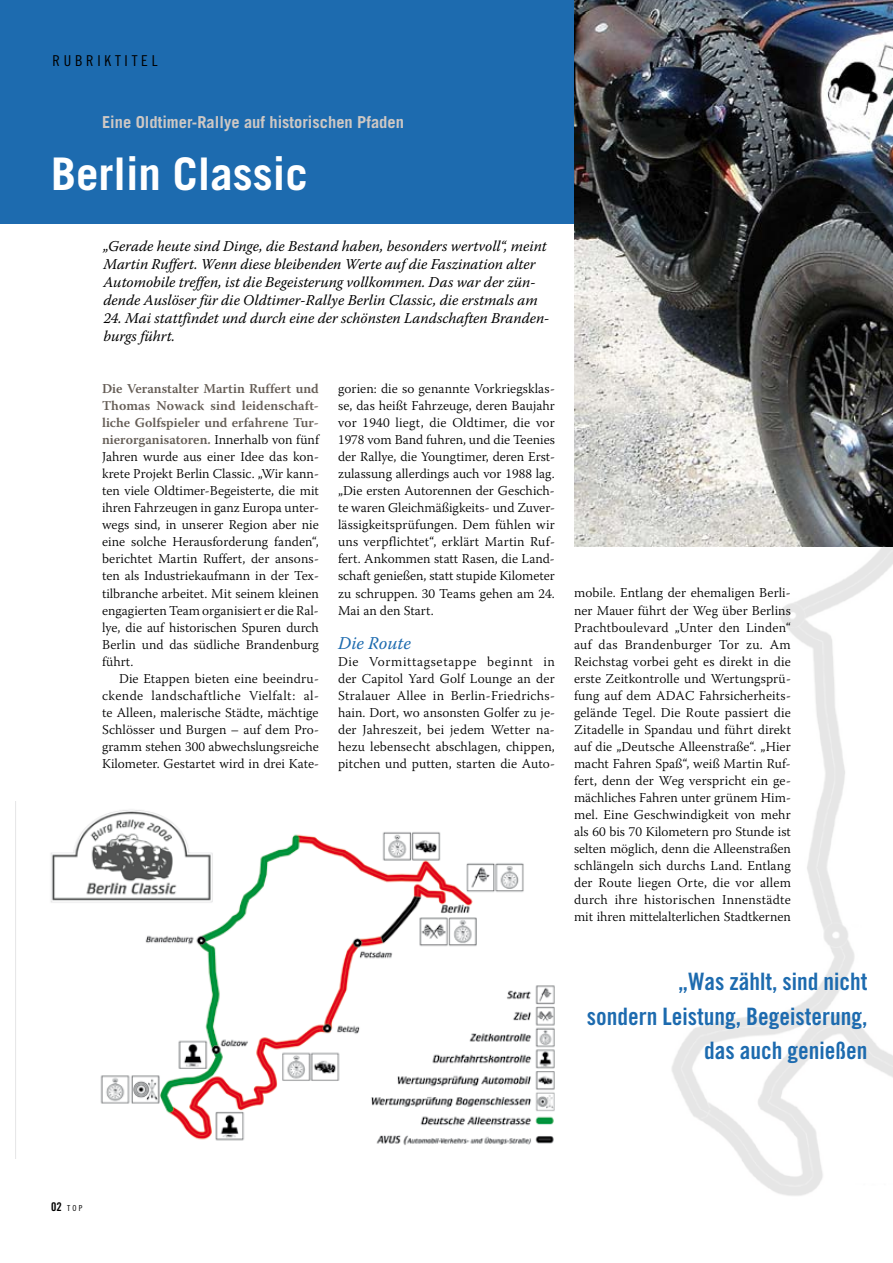
<style>
.page{position:relative;width:893px;height:1263px;background:#fff}
.page>*{position:absolute;margin:0;border:0;box-sizing:border-box;transform-origin:0 0}
.t1{font:700 45px "Trade Gothic LT";color:#fff}
.t2{font:24px/34.5px "Trade Gothic LT Bold Cond Twenty";color:#1d6baf;text-align:right}
.t3{font:italic 18px "Warnock Pro";color:#1d6baf}
.t4{font:700 16.5px "Trade Gothic LT";color:#cec8c4}
.t5{font:italic 15px/18px "Warnock Pro";color:#000}
.t6{font:15px "Trade Gothic LT Cond Eighteen";letter-spacing:.25em;color:#000}
.t7{font:300 13.5px/17px "Warnock Pro";color:#000;text-align:justify}
.t8{font:8.25px "Trade Gothic LT Cond Eighteen";color:#000}
.s1{font-weight:600;color:#665e57}
.s2{font-family:"Trade Gothic LT Bold Cond Twenty";font-size:12px}
</style>
<div class="page">
<img style="left:574px;top:546px;width:319px;height:650px">
<div style="left:0;top:0;width:893px;height:223px;background:#1d6baf"></div>
<img style="left:574px;top:0;width:319px;height:546px">
<img style="left:50px;top:810px;width:505px;height:335px">
<p class="t6" style="left:53px;top:52px;width:106px">RUBR IKTITEL</p>
<p class="t4" style="left:102px;top:112px;width:303px">Eine Oldtimer-Rallye auf historischen Pfaden</p>
<h1 class="t1" style="left:51px;top:146px;width:258px">Berlin Classic</h1>
<p class="t5" style="left:103px;top:237px;width:445px">„Gerade heute sind Dinge, die Bestand haben, besonders wertvoll“, meint Martin Ruffert. Wenn diese bleibenden Werte auf die Faszination alter Automobile treffen, ist die Begeisterung vollkommen. Das war der zün&shy;dende Auslöser für die Oldtimer-Rallye Berlin Classic, die erstmals am</p>
<p class="t5" style="left:103px;top:309px;width:448px">24. Mai stattfindet und durch eine der schönsten Landschaften Branden&shy;burgs führt.</p>
<p class="t7" style="left:102px;top:380px;width:218px"><span class="s1">Die Veranstalter Martin Ruffert und Thomas Nowack sind leidenschaft&shy;liche Golfspieler und erfahrene Tur&shy;nierorganisatoren.</span> Innerhalb von fünf Jahren wurde aus einer Idee das kon&shy;krete Projekt Berlin Classic. „Wir kann&shy;ten viele Oldtimer-Begeisterte, die mit ihren Fahrzeugen in ganz Europa unter&shy;wegs sind, in unserer Region aber nie eine solche Herausforderung fanden“, berichtet Martin Ruffert, der ansons&shy;ten als Industriekaufmann in der Tex&shy;tilbranche arbeitet. Mit seinem kleinen engagierten Team organisiert er die Ral&shy;lye, die auf historischen Spuren durch Berlin und das südliche Brandenburg führt.</p>
<p class="t7" style="left:102px;top:669px;width:219px;text-indent:17px">Die Etappen bieten eine beeindru&shy;ckende landschaftliche Vielfalt: al&shy;te Alleen, malerische Städte, mächtige Schlösser und Burgen – auf dem Pro&shy;gramm stehen 300 abwechslungsreiche Kilometer. Gestartet wird in drei Kate-</p>
<p class="t7" style="left:338px;top:380px;width:218px">gorien: die so genannte Vorkriegsklas&shy;se, das heißt Fahrzeuge, deren Baujahr vor 1940 liegt, die Oldtimer, die vor 1978 vom Band fuhren, und die Teenies der Rallye, die Youngtimer, deren Erst&shy;zulassung allerdings auch vor 1988 lag. „Die ersten Autorennen der Geschich&shy;te waren Gleichmäßigkeits- und Zuver&shy;lässigkeitsprüfungen. Dem fühlen wir uns verpflichtet“, erklärt Martin Ruf&shy;fert. Ankommen statt Rasen, die Land&shy;schaft genießen, statt stupide Kilometer zu schruppen. 30 Teams gehen am 24.<br>Mai an den Start.</p>
<h3 class="t3" style="left:338px;top:632px;width:74px">Die Route</h3>
<p class="t7" style="left:338px;top:652px;width:218px">Die Vormittagsetappe beginnt in der Capitol Yard Golf Lounge an der Stralauer Allee in Berlin-Friedrichs&shy;hain. Dort, wo ansonsten Golfer zu je&shy;der Jahreszeit, bei jedem Wetter na&shy;hezu lebensecht abschlagen, chippen, pitchen und putten, starten die Auto-</p>
<p class="t7" style="left:574px;top:584px;width:218px">mobile. Entlang der ehemaligen Berli&shy;ner Mauer führt der Weg über Berlins Prachtboulevard „Unter den Linden“ auf das Brandenburger Tor zu. Am Reichstag vorbei geht es direkt in die erste Zeitkontrolle und Wertungsprü&shy;fung auf dem ADAC Fahrsicherheits&shy;gelände Tegel. Die Route passiert die Zitadelle in Spandau und führt direkt auf die „Deutsche Alleenstraße“. „Hier macht Fahren Spaß“, weiß Martin Ruf&shy;fert, denn der Weg verspricht ein ge&shy;mächliches Fahren unter grünem Him&shy;mel. Eine Geschwindigkeit von mehr als 60 bis 70 Kilometern pro Stunde ist selten möglich, denn die Alleenstraßen schlängeln sich durchs Land. Entlang der Route liegen Orte, die vor allem durch ihre historischen Innenstädte mit ihren mittelalterlichen Stadtkernen</p>
<h2 class="t2" style="left:587px;top:964px;width:282px">„Was zählt, sind nicht<br>sondern Leistung, Begeisterung, das auch genießen</h2>
<p class="t8" style="left:51px;top:1203px;width:33px"><span class="s2">02</span> TOP</p>
</div>
